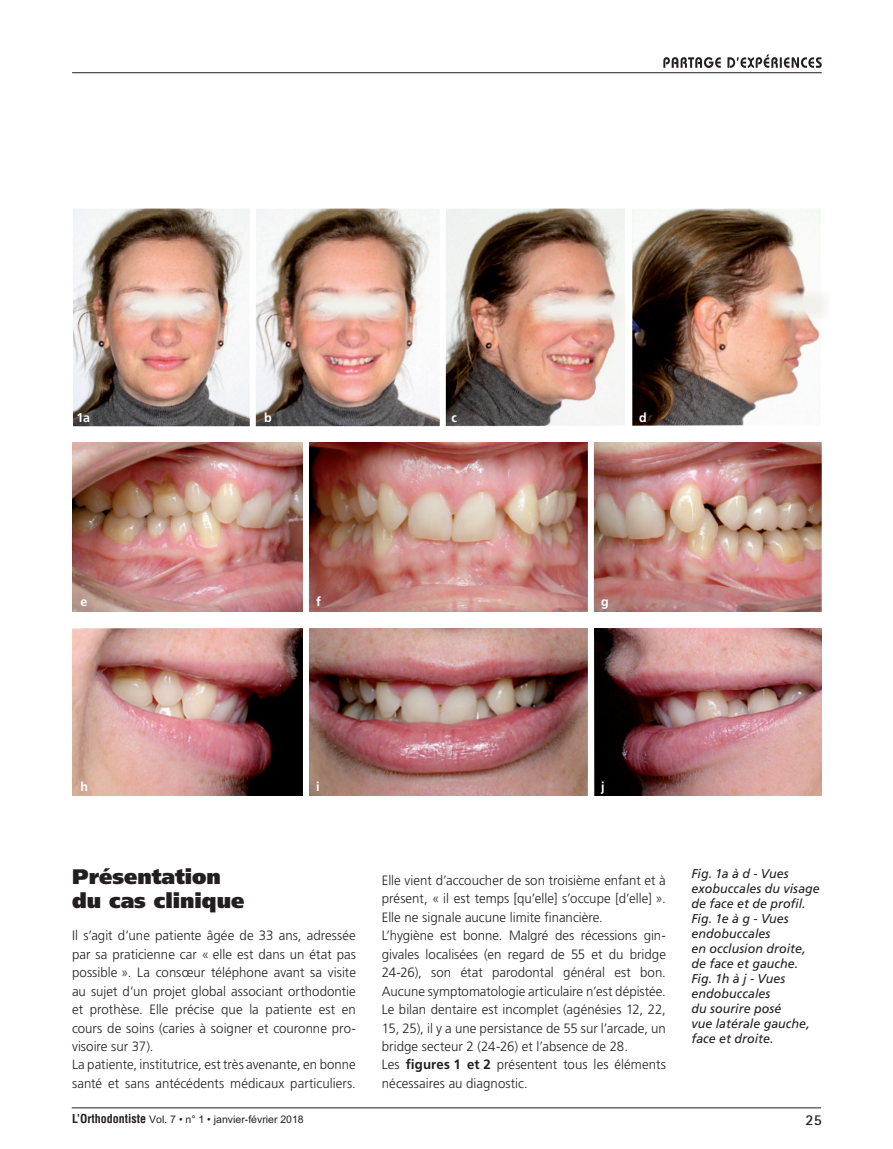
<style>
.page{position:relative;width:893px;height:1149px;background:#fff}
.page>*{position:absolute;margin:0;border:0;box-sizing:border-box;transform-origin:0 0}
.t1{font:900 21px/24px "Frutiger";color:#231f20}
.t2{font:700 15px "Rotis Sans Serif";color:#231f20}
.t3{font:300 13.5px/18.5px "Frutiger";color:#231f20}
.t4{font:italic 12.75px/15px "Frutiger";letter-spacing:.005em;color:#231f20}
.t5{font:700 12.75px "Frutiger";color:#fff}
.t6{font:10.5px "M Arial";color:#231f20}
.s1{font-weight:700}
.s2{font-family:"Helvetica";font-weight:700;font-stretch:condensed;font-size:12px}
</style>
<div class="page">
<hr style="left:72px;top:1107px;width:749px;height:1px;background:#231f20">
<hr style="left:72px;top:72px;width:750px;height:1px;background:#231f20">
<svg style="left:663px;top:55px;width:159px;height:13px"></svg>
<img style="left:73px;top:208px;width:747px;height:218px">
<img style="left:72px;top:442px;width:750px;height:169px">
<img style="left:72px;top:628px;width:750px;height:167px">
<div style="left:250px;top:189px;width:6px;height:239px;background:#fff"></div>
<div style="left:303px;top:434px;width:6px;height:183px;background:#fff"></div>
<div style="left:303px;top:620px;width:6px;height:183px;background:#fff"></div>
<div style="left:588px;top:434px;width:6px;height:183px;background:#fff"></div>
<div style="left:588px;top:620px;width:6px;height:183px;background:#fff"></div>
<div style="left:440px;top:195px;width:6px;height:239px;background:#fff"></div>
<div style="left:626px;top:199px;width:6px;height:239px;background:#fff"></div>
<img style="left:117px;top:288px;width:100px;height:34px">
<img style="left:304px;top:288px;width:100px;height:34px">
<img style="left:529px;top:292px;width:97px;height:34px">
<img style="left:765px;top:288px;width:61px;height:34px">
<p class="t5" style="left:77px;top:410px;width:15px">1a</p>
<p class="t5" style="left:264px;top:410px;width:9px">b</p>
<p class="t5" style="left:452px;top:410px;width:7px">c</p>
<p class="t5" style="left:639px;top:410px;width:9px">d</p>
<p class="t5" style="left:81px;top:593px;width:8px">e</p>
<p class="t5" style="left:316px;top:593px;width:6px">f</p>
<p class="t5" style="left:601px;top:593px;width:9px">g</p>
<p class="t5" style="left:81px;top:778px;width:9px">h</p>
<p class="t5" style="left:316px;top:778px;width:5px">i</p>
<p class="t5" style="left:601px;top:778px;width:5px">j</p>
<h1 class="t1" style="left:72px;top:864px;width:174px">Présentation du cas clinique</h1>
<p class="t3" style="left:72px;top:925px;width:285px">Il s’agit d’une patiente âgée de 33 ans, adressée par sa praticienne car « elle est dans un état pas possible ». La consœur téléphone avant sa visite au sujet d’un projet global associant orthodontie et prothèse. Elle précise que la patiente est en cours de soins (caries à soigner et couronne pro&shy;visoire sur 37).<br>La patiente, institutrice, est très avenante, en bonne santé et sans antécédents médicaux particuliers.</p>
<p class="t3" style="left:382px;top:870px;width:286px">Elle vient d’accoucher de son troisième enfant et à présent, « il est temps [qu’elle] s’occupe [d’elle] ».<br>Elle ne signale aucune limite financière.<br>L’hygiène est bonne. Malgré des récessions gin&shy;givales localisées (en regard de 55 et du bridge 24-26), son état parodontal général est bon.<br>Aucune symptomatologie articulaire n’est dépistée.<br>Le bilan dentaire est incomplet (agénésies 12, 22, 15, 25), il y a une persistance de 55 sur l’arcade, un bridge secteur 2 (24-26) et l’absence de 28.<br>Les <span class="s1">figures 1 et 2</span> présentent tous les éléments nécessaires au diagnostic.</p>
<p class="t4" style="left:691px;top:865px;width:130px">Fig. 1a à d - Vues exobuccales du visage de face et de profil.<br>Fig. 1e à g - Vues endobuccales<br>en occlusion droite, de face et gauche.<br>Fig. 1h à j - Vues endobuccales<br>du sourire posé<br>vue latérale gauche, face et droite.</p>
<p class="t6" style="left:72px;top:1112px;width:233px"><span class="s2">L’Orthodontiste</span> Vol. 7 • n° 1 • janvier-février 2018</p>
<p class="t2" style="left:806px;top:1110px;width:18px">25</p>
</div>
